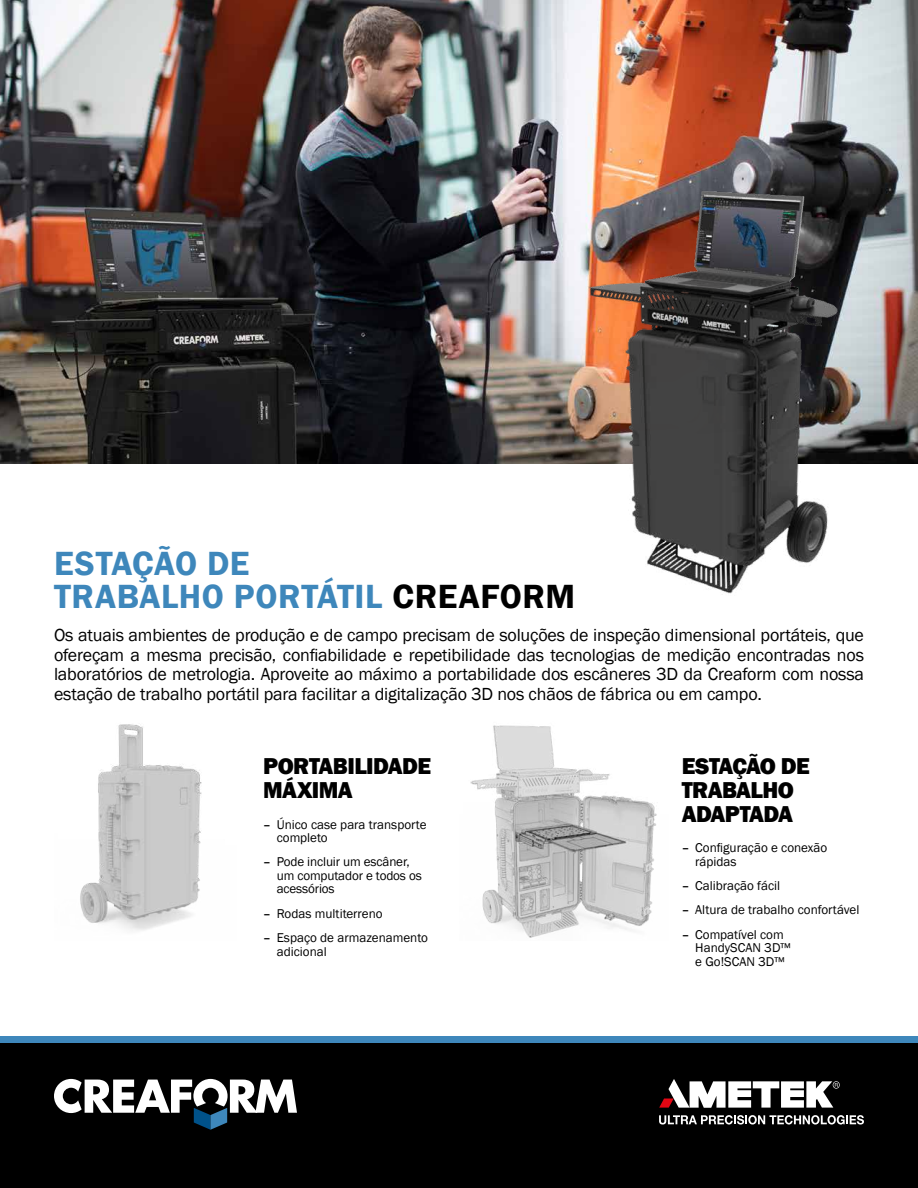
<style>
.page{position:relative;width:918px;height:1188px;background:#fff}
.page>*{position:absolute;margin:0;border:0;box-sizing:border-box;transform-origin:0 0}
.t1{font:600 34.5px/33px "Franklin Gothic";letter-spacing:.015em;color:#3e87bb}
.t2{font:800 23.7px/23.7px "Franklin Gothic";letter-spacing:-.03em;color:#000}
.t3{font:18px/19.5px "Franklin Gothic";letter-spacing:-.01em;color:#000;text-align:justify}
.t4{font:13.2px/13.5px "Franklin Gothic";color:#000}
.s1{color:#000}
.s2{font-weight:500}
</style>
<div class="page">
<svg style="left:0;top:1037px;width:918px;height:7px;background:#3573a0"></svg>
<div style="left:0;top:1044px;width:918px;height:144px;background:#000"></div>
<svg style="left:659px;top:1115px;width:205px;height:10px"></svg>
<svg style="left:659px;top:1079px;width:181px;height:29px"></svg>
<svg style="left:54px;top:1079px;width:243px;height:51px"></svg>
<img style="left:0;top:0;width:918px;height:463px">
<img style="left:80px;top:724px;width:122px;height:207px">
<img style="left:470px;top:725px;width:187px;height:213px">
<img style="left:549px;top:153px;width:315px;height:441px">
<h1 class="t1" style="left:54px;top:548px;width:523px">ESTAÇÃO DE<br>TRABALHO PORTÁTIL <span class="s1">CREAFORM</span></h1>
<p class="t3" style="left:54px;top:626px;width:812px">Os atuais ambientes de produção e de campo precisam de soluções de inspeção dimensional portáteis, que ofereçam a mesma precisão, confiabilidade e repetibilidade das tecnologias de medição encontradas nos laboratórios de metrologia. Aproveite ao máximo a portabilidade dos escâneres 3D da Creaform com nossa estação de trabalho portátil para facilitar a digitalização 3D nos chãos de fábrica ou em campo.</p>
<h2 class="t2" style="left:263px;top:754px;width:169px">PORTABILIDADE<br>MÁXIMA</h2>
<p class="t4" style="left:277px;top:818px;width:151px;text-indent:-14px"><span class="s2">–</span> Único case para transporte completo</p>
<p class="t4" style="left:277px;top:856px;width:147px;text-indent:-14px"><span class="s2">–</span> Pode incluir um escâner, um computador e todos os acessórios</p>
<p class="t4" style="left:263px;top:907px;width:121px"><span class="s2">–</span> Rodas multiterreno</p>
<p class="t4" style="left:277px;top:931px;width:153px;text-indent:-14px"><span class="s2">–</span> Espaço de armazenamento adicional</p>
<h2 class="t2" style="left:682px;top:754px;width:129px">ESTAÇÃO DE<br>TRABALHO<br>ADAPTADA</h2>
<p class="t4" style="left:695px;top:841px;width:133px;text-indent:-14px"><span class="s2">–</span> Configuração e conexão rápidas</p>
<p class="t4" style="left:682px;top:879px;width:100px"><span class="s2">–</span> Calibração fácil</p>
<p class="t4" style="left:682px;top:904px;width:179px"><span class="s2">–</span> Altura de trabalho confortável</p>
<p class="t4" style="left:695px;top:928px;width:97px;text-indent:-14px"><span class="s2">–</span> Compatível com<br>HandySCAN 3D™ e Go!SCAN 3D™</p>
</div>
